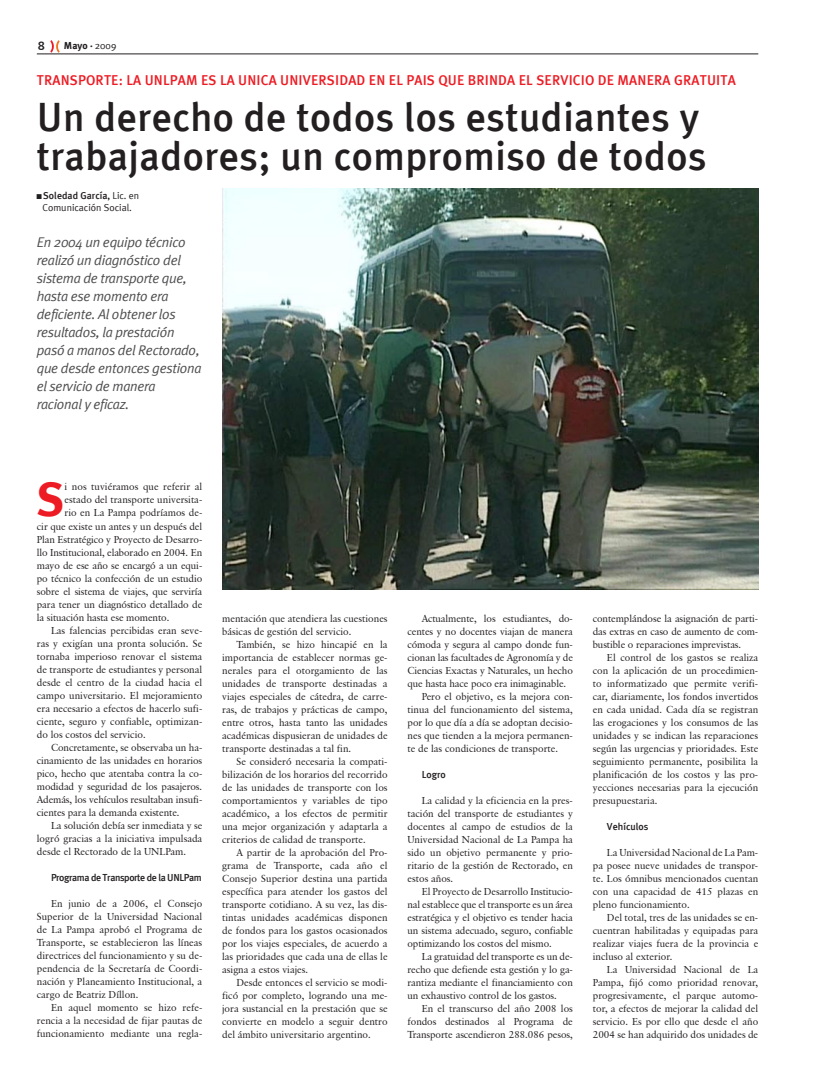
<style>
.page{position:relative;width:815px;height:1078px;background:#fff}
.page>*{position:absolute;margin:0;border:0;box-sizing:border-box;transform-origin:0 0}
.t1{font:700 47.4px "Meta Plus";color:#ed1c24}
.t2{font:500 40px/39px "Meta Plus";letter-spacing:.01em;color:#231f20}
.t3{font:italic 14px/18px "Meta Plus Normal";letter-spacing:-.02em;color:#4d4d4f}
.t4{font:500 14px "Meta Plus";letter-spacing:.01em;color:#ed1c24}
.t5{font:12px "Humanist 777 BT Bold B";color:#231f20}
.t6{font:10px/13px "Classical Garamond BT";color:#231f20;text-align:justify}
.t7{font:500 10px "Meta Plus";letter-spacing:-.04em;color:#231f20}
.t8{font:500 10px "Meta Plus";color:#231f20}
.t9{font:10px "Meta Plus Normal";color:#231f20}
.t10{font:700 10px "Meta Plus";color:#231f20}
.s1{font-family:"Meta Plus Normal";font-weight:400}
</style>
<div class="page">
<hr style="left:37px;top:53px;width:721px;height:1px;background:#231f20">
<svg style="left:50px;top:40px;width:10px;height:13px"></svg>
<img style="left:222px;top:188px;width:536px;height:401px">
<p class="t5" style="left:38px;top:38px;width:9px">8</p>
<p class="t10" style="left:64px;top:40px;width:54px">Mayo . <span class="s1">2009</span></p>
<h3 class="t4" style="left:37px;top:72px;width:700px">TRANSPORTE: LA UNLPAM ES LA UNICA UNIVERSIDAD EN EL PAIS QUE BRINDA EL SERVICIO DE MANERA GRATUITA</h3>
<h2 class="t2" style="left:37px;top:97px;width:671px">Un derecho de todos los estudiantes y trabajadores; un compromiso de todos</h2>
<p class="t8" style="left:43px;top:189px;width:98px">Soledad García, <span class="s1">Lic. en</span></p>
<p class="t9" style="left:43px;top:201px;width:91px">Comunicación Social.</p>
<p class="t3" style="left:37px;top:232px;width:166px">En 2004 un equipo técnico realizó un diagnóstico del sistema de transporte que, hasta ese momento era deficiente. Al obtener los resultados, la prestación pasó a manos del Rectorado, que desde entonces gestiona el servicio de manera racional y eficaz.</p>
<h1 class="t1" style="left:37px;top:472px;width:29px">S</h1>
<p class="t6" style="left:65px;top:480px;width:139px">i nos tuviéramos que referir al</p>
<p class="t6" style="left:65px;top:493px;width:139px">estado del transporte universita-</p>
<p class="t6" style="left:65px;top:506px;width:139px">rio en La Pampa podríamos de-</p>
<p class="t6" style="left:37px;top:519px;width:167px">cir que existe un antes y un después del</p>
<p class="t6" style="left:37px;top:532px;width:167px">Plan Estratégico y Proyecto de Desarro-</p>
<p class="t6" style="left:37px;top:545px;width:167px">llo Institucional, elaborado en 2004. En</p>
<p class="t6" style="left:37px;top:558px;width:167px">mayo de ese año se encargó a un equi-</p>
<p class="t6" style="left:37px;top:571px;width:167px">po técnico la confección de un estudio</p>
<p class="t6" style="left:37px;top:584px;width:167px">sobre el sistema de viajes, que serviría</p>
<p class="t6" style="left:37px;top:597px;width:167px">para tener un diagnóstico detallado de</p>
<p class="t6" style="left:37px;top:610px;width:134px">la situación hasta ese momento.</p>
<p class="t6" style="left:51px;top:623px;width:153px">Las falencias percibidas eran seve-</p>
<p class="t6" style="left:37px;top:636px;width:167px">ras y exigían una pronta solución. Se</p>
<p class="t6" style="left:37px;top:649px;width:167px">tornaba imperioso renovar el sistema</p>
<p class="t6" style="left:37px;top:662px;width:167px">de transporte de estudiantes y personal</p>
<p class="t6" style="left:37px;top:675px;width:167px">desde el centro de la ciudad hacia el</p>
<p class="t6" style="left:37px;top:688px;width:167px">campo universitario. El mejoramiento</p>
<p class="t6" style="left:37px;top:701px;width:167px">era necesario a efectos de hacerlo sufi-</p>
<p class="t6" style="left:37px;top:714px;width:167px">ciente, seguro y confiable, optimizan-</p>
<p class="t6" style="left:37px;top:727px;width:110px">do los costos del servicio.</p>
<p class="t6" style="left:51px;top:740px;width:153px">Concretamente, se observaba un ha-</p>
<p class="t6" style="left:37px;top:753px;width:167px">cinamiento de las unidades en horarios</p>
<p class="t6" style="left:37px;top:766px;width:167px">pico, hecho que atentaba contra la co-</p>
<p class="t6" style="left:37px;top:779px;width:167px">modidad y seguridad de los pasajeros.</p>
<p class="t6" style="left:37px;top:792px;width:167px">Además, los vehículos resultaban insufi-</p>
<p class="t6" style="left:37px;top:805px;width:144px">cientes para la demanda existente.</p>
<p class="t6" style="left:51px;top:818px;width:153px">La solución debía ser inmediata y se</p>
<p class="t6" style="left:37px;top:831px;width:167px">logró gracias a la iniciativa impulsada</p>
<p class="t6" style="left:37px;top:844px;width:151px">desde el Rectorado de la UNLPam.</p>
<p class="t7" style="left:51px;top:871px;width:152px">Programa de Transporte de la UNLPam</p>
<p class="t6" style="left:37px;top:896px;width:167px;text-indent:14px">En junio de a 2006, el Consejo Superior de la Universidad Nacional de La Pampa aprobó el Programa de Transporte, se establecieron las líneas directrices del funcionamiento y su de&shy;pendencia de la Secretaría de Coordi&shy;nación y Planeamiento Institucional, a cargo de Beatriz Díllon.</p>
<p class="t6" style="left:37px;top:1000px;width:167px;text-indent:14px">En aquel momento se hizo refe&shy;rencia a la necesidad de fijar pautas de funcionamiento mediante una regla-</p>
<p class="t6" style="left:222px;top:611px;width:167px">mentación que atendiera las cuestiones básicas de gestión del servicio.</p>
<p class="t6" style="left:222px;top:637px;width:167px;text-indent:14px">También, se hizo hincapié en la importancia de establecer normas ge&shy;nerales para el otorgamiento de las unidades de transporte destinadas a viajes especiales de cátedra, de carre&shy;ras, de trabajos y prácticas de campo, entre otros, hasta tanto las unidades académicas dispusieran de unidades de transporte destinadas a tal fin.</p>
<p class="t6" style="left:222px;top:754px;width:167px;text-indent:14px">Se consideró necesaria la compati&shy;bilización de los horarios del recorrido de las unidades de transporte con los comportamientos y variables de tipo académico, a los efectos de permitir una mejor organización y adaptarla a criterios de calidad de transporte.</p>
<p class="t6" style="left:222px;top:845px;width:167px;text-indent:14px">A partir de la aprobación del Pro&shy;grama de Transporte, cada año el Consejo Superior destina una partida específica para atender los gastos del transporte cotidiano. A su vez, las dis&shy;tintas unidades académicas disponen de fondos para los gastos ocasionados por los viajes especiales, de acuerdo a las prioridades que cada una de ellas le asigna a estos viajes.</p>
<p class="t6" style="left:222px;top:975px;width:167px;text-indent:14px">Desde entonces el servicio se modi&shy;ficó por completo, logrando una me&shy;jora sustancial en la prestación que se convierte en modelo a seguir dentro del ámbito universitario argentino.</p>
<p class="t6" style="left:422px;top:611px;width:153px">Actualmente, los estudiantes, do-</p>
<p class="t6" style="left:407px;top:624px;width:167px">centes y no docentes viajan de manera</p>
<p class="t6" style="left:407px;top:637px;width:167px">cómoda y segura al campo donde fun-</p>
<p class="t6" style="left:407px;top:650px;width:167px">cionan las facultades de Agronomía y de</p>
<p class="t6" style="left:407px;top:663px;width:167px">Ciencias Exactas y Naturales, un hecho</p>
<p class="t6" style="left:407px;top:676px;width:160px">que hasta hace poco era inimaginable.</p>
<p class="t6" style="left:422px;top:689px;width:153px">Pero el objetivo, es la mejora con-</p>
<p class="t6" style="left:407px;top:702px;width:167px">tinua del funcionamiento del sistema,</p>
<p class="t6" style="left:407px;top:715px;width:167px">por lo que día a día se adoptan decisio-</p>
<p class="t6" style="left:407px;top:728px;width:167px">nes que tienden a la mejora permanen-</p>
<p class="t6" style="left:407px;top:741px;width:152px">te de las condiciones de transporte.</p>
<p class="t7" style="left:422px;top:768px;width:26px">Logro</p>
<p class="t6" style="left:407px;top:793px;width:167px;text-indent:14px">La calidad y la eficiencia en la pres&shy;tación del transporte de estudiantes y docentes al campo de estudios de la Universidad Nacional de La Pampa ha sido un objetivo permanente y prio&shy;ritario de la gestión de Rectorado, en estos años.</p>
<p class="t6" style="left:407px;top:884px;width:167px;text-indent:14px">El Proyecto de Desarrollo Institucio&shy;nal establece que el transporte es un área estratégica y el objetivo es tender hacia un sistema adecuado, seguro, confiable optimizando los costos del mismo.</p>
<p class="t6" style="left:407px;top:949px;width:167px;text-indent:14px">La gratuidad del transporte es un de&shy;recho que defiende esta gestión y lo ga&shy;rantiza mediante el financiamiento con un exhaustivo control de los gastos.</p>
<p class="t6" style="left:407px;top:1001px;width:167px;text-indent:14px">En el transcurso del año 2008 los fondos destinados al Programa de Transporte ascendieron 288.086 pesos,</p>
<p class="t6" style="left:593px;top:611px;width:167px">contemplándose la asignación de parti&shy;das extras en caso de aumento de com&shy;bustible o reparaciones imprevistas.</p>
<p class="t6" style="left:593px;top:650px;width:167px;text-indent:14px">El control de los gastos se realiza con la aplicación de un procedimien&shy;to informatizado que permite verifi&shy;car, diariamente, los fondos invertidos en cada unidad. Cada día se registran las erogaciones y los consumos de las unidades y se indican las reparaciones según las urgencias y prioridades. Este seguimiento permanente, posibilita la planificación de los costos y las pro&shy;yecciones necesarias para la ejecución presupuestaria.</p>
<p class="t8" style="left:607px;top:820px;width:43px">Vehículos</p>
<p class="t6" style="left:593px;top:845px;width:167px;text-indent:14px">La Universidad Nacional de La Pam&shy;pa posee nueve unidades de transpor&shy;te. Los ómnibus mencionados cuentan con una capacidad de 415 plazas en pleno funcionamiento.</p>
<p class="t6" style="left:593px;top:910px;width:167px;text-indent:14px">Del total, tres de las unidades se en&shy;cuentran habilitadas y equipadas para realizar viajes fuera de la provincia e incluso al exterior.</p>
<p class="t6" style="left:593px;top:962px;width:167px;text-indent:14px">La Universidad Nacional de La Pampa, fijó como prioridad renovar, progresivamente, el parque automo&shy;tor, a efectos de mejorar la calidad del servicio. Es por ello que desde el año 2004 se han adquirido dos unidades de</p>
</div>
